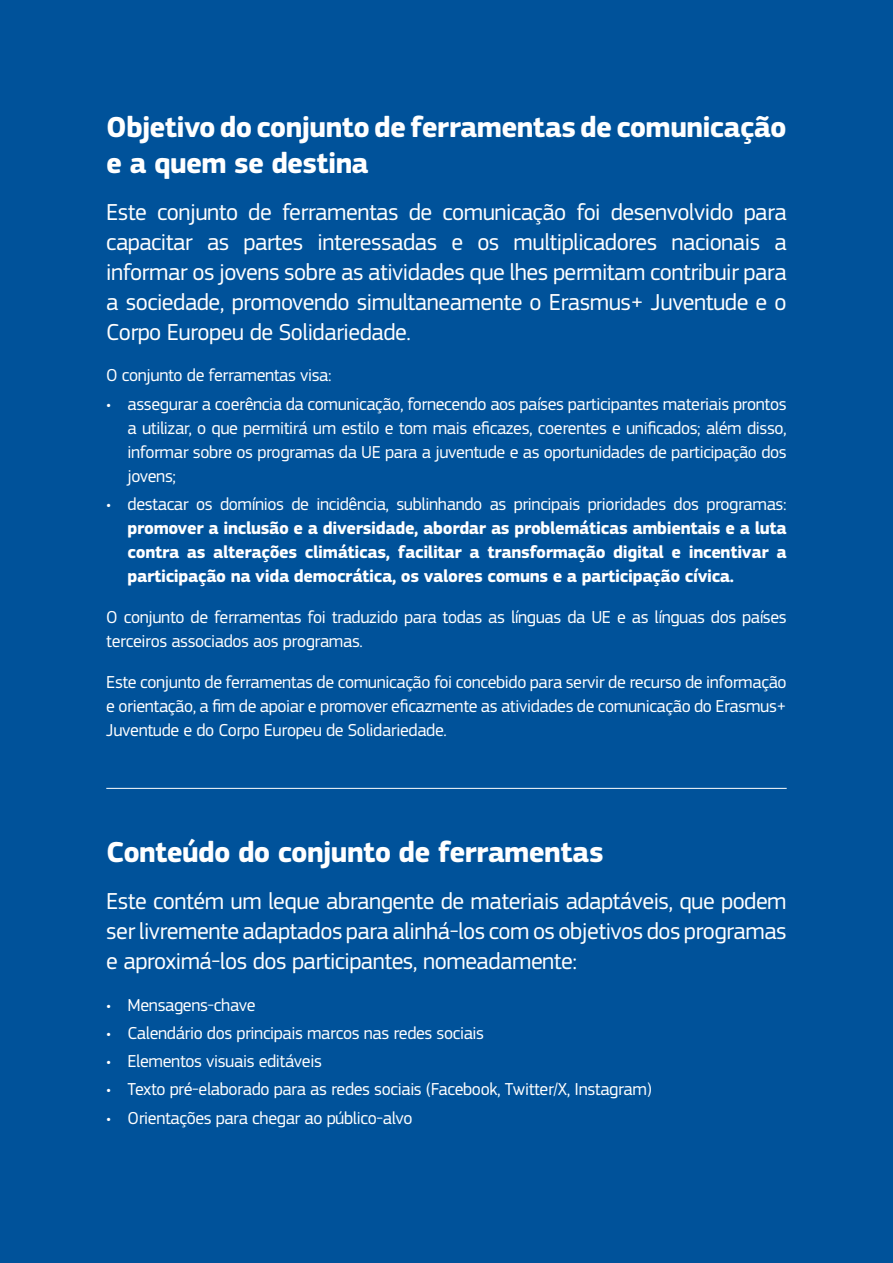
<style>
.page{position:relative;width:893px;height:1263px;background:#00529a}
.page>*{position:absolute;margin:0;border:0;box-sizing:border-box;transform-origin:0 0}
.Heading_Preface__H1{font:700 30px/36px "EC Square Sans Pro";letter-spacing:-.02em;color:#fff}
.Body_Copy_Normal_80__Black__P{font:24px/30px "EC Square Sans Pro";letter-spacing:-.02em;color:#fff;text-align:justify}
.Body_Copy_Bullets_LV1_80__Black__P{font:18px/24px "EC Square Sans Pro";letter-spacing:-.02em;color:#fff;text-align:justify}
.Body_Copy_Normal_80__Black__P-2{font:18px/24px "EC Square Sans Pro";letter-spacing:-.02em;color:#fff}
.Body_Copy_Bullets_LV1_80__Black__P-2{font:700 18px/24px "EC Square Sans Pro";letter-spacing:-.02em;color:#fff;text-align:justify}
.s1{font-weight:400}
</style>
<div class="page">
<hr style="left:106px;top:788px;width:681px;height:1px;background:#fff">
<h1 class="Heading_Preface__H1" style="left:106px;top:110px;width:682px">Objetivo do conjunto de ferramentas de comunicação e a quem se destina</h1>
<p class="Body_Copy_Normal_80__Black__P" style="left:106px;top:198px;width:682px">Este conjunto de ferramentas de comunicação foi desenvolvido para capacitar as partes interessadas e os multiplicadores nacionais a informar os jovens sobre as atividades que lhes permitam contribuir para a sociedade, promovendo simultaneamente o Erasmus+ Juventude e o Corpo Europeu de Solidariedade.</p>
<p class="Body_Copy_Normal_80__Black__P-2" style="left:106px;top:363px;width:227px">O conjunto de ferramentas visa:</p>
<p class="Body_Copy_Bullets_LV1_80__Black__P" style="left:128px;top:392px;width:661px;text-indent:-21px">• assegurar a coerência da comunicação, fornecendo aos países participantes materiais prontos a utilizar, o que permitirá um estilo e tom mais eficazes, coerentes e unificados; além disso, informar sobre os programas da UE para a juventude e as oportunidades de participação dos jovens;</p>
<p class="Body_Copy_Bullets_LV1_80__Black__P-2" style="left:128px;top:492px;width:661px;text-indent:-21px"><span class="s1">• destacar os domínios de incidência, sublinhando as principais prioridades dos programas: </span>promover a inclusão e a diversidade, abordar as problemáticas ambientais e a luta contra as alterações climáticas, facilitar a transformação digital e incentivar a participação na vida democrática, os valores comuns e a participação cívica.</p>
<p class="Body_Copy_Normal_80__Black__P-2" style="left:106px;top:605px;width:682px">O conjunto de ferramentas foi traduzido para todas as línguas da UE e as línguas dos países terceiros associados aos programas.</p>
<p class="Body_Copy_Normal_80__Black__P-2" style="left:106px;top:670px;width:682px;text-align:justify">Este conjunto de ferramentas de comunicação foi concebido para servir de recurso de informação e orientação, a fim de apoiar e promover eficazmente as atividades de comunicação do Erasmus+ Juventude e do Corpo Europeu de Solidariedade.</p>
<h1 class="Heading_Preface__H1" style="left:106px;top:835px;width:499px">Conteúdo do conjunto de ferramentas</h1>
<p class="Body_Copy_Normal_80__Black__P" style="left:106px;top:887px;width:682px">Este contém um leque abrangente de materiais adaptáveis, que podem ser livremente adaptados para alinhá-los com os objetivos dos programas e aproximá-los dos participantes, nomeadamente:</p>
<p class="Body_Copy_Bullets_LV1_80__Black__P" style="left:106px;top:993px;width:151px">• Mensagens-chave</p>
<p class="Body_Copy_Bullets_LV1_80__Black__P" style="left:106px;top:1021px;width:379px">• Calendário dos principais marcos nas redes sociais</p>
<p class="Body_Copy_Bullets_LV1_80__Black__P" style="left:106px;top:1049px;width:217px">• Elementos visuais editáveis</p>
<p class="Body_Copy_Bullets_LV1_80__Black__P" style="left:106px;top:1077px;width:547px">• Texto pré-elaborado para as redes sociais (Facebook, Twitter/X, Instagram)</p>
<p class="Body_Copy_Bullets_LV1_80__Black__P" style="left:106px;top:1106px;width:308px">• Orientações para chegar ao público-alvo</p>
</div>
